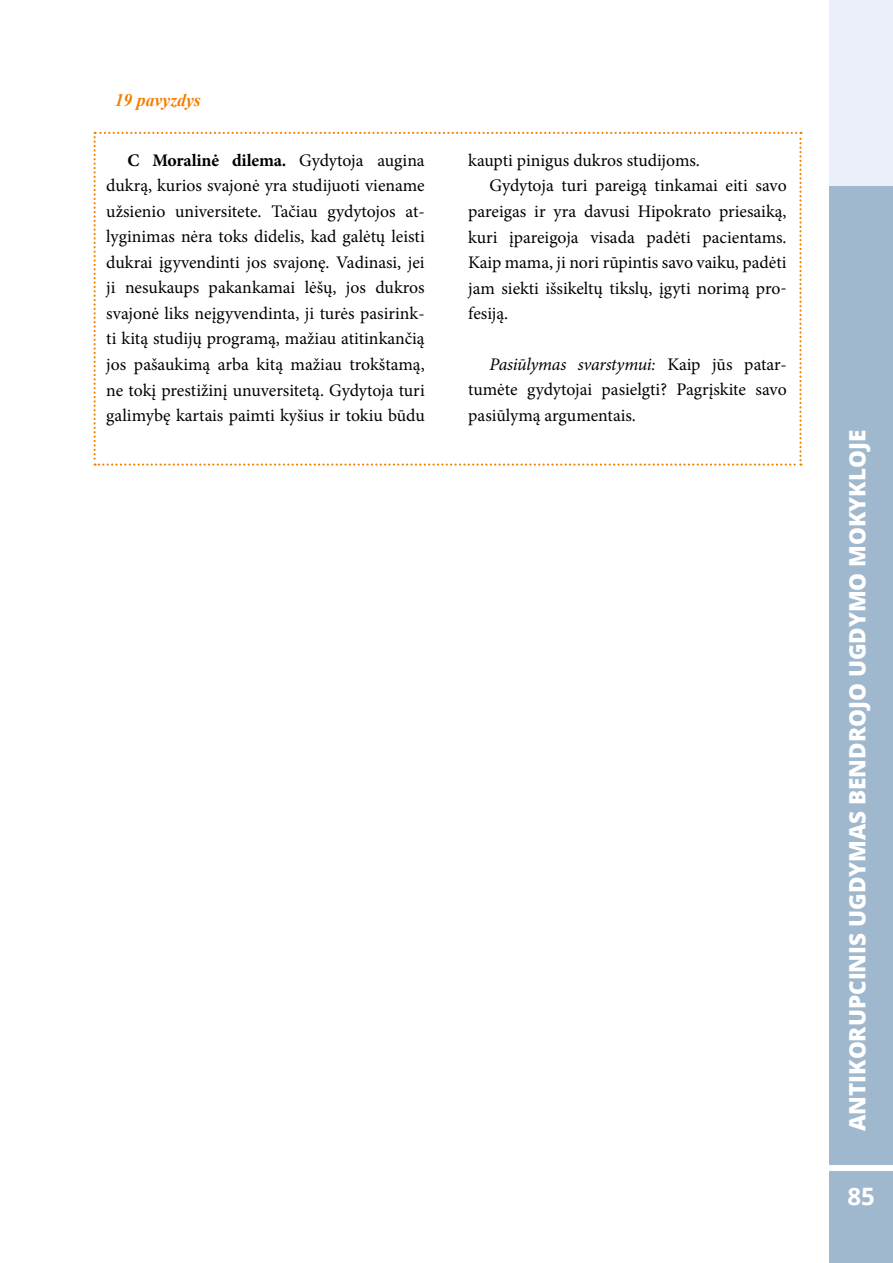
<style>
.page{position:relative;width:893px;height:1263px;background:#fff}
.page>*{position:absolute;margin:0;border:0;box-sizing:border-box;transform-origin:0 0}
.t1{font:700 24px "Open Sans";color:#fff}
.t2{font:800 22.5px "Open Sans";color:#fff}
.t3{font:17.7px/25.5px "Minion Pro";color:#000;text-align:justify}
.t4{font:italic 700 17.7px "Times New Roman";color:#f47d00}
.s1{font-weight:700}
.s2{font-style:italic}
</style>
<div class="page">
<div style="left:829px;top:0;width:64px;height:1263px;background:#a0b8cd"></div>
<div style="left:810px;top:1165px;width:83px;height:6px;background:#fff"></div>
<div style="left:829px;top:0;width:64px;height:185px;background:#ebeffa"></div>
<svg style="left:94px;top:132px;width:707px;height:334px"></svg>
<p class="t4" style="left:115px;top:87px;width:88px">19 pavyzdys</p>
<p class="t3" style="left:106px;top:148px;width:320px;text-indent:21px"><span class="s1">C Moralinė dilema.</span> Gydytoja augina dukrą, kurios svajonė yra studijuoti viename užsienio universitete. Tačiau gydytojos at&shy;lyginimas nėra toks didelis, kad galėtų leisti dukrai įgyvendinti jos svajonę. Vadinasi, jei ji nesukaups pakankamai lėšų, jos dukros svajonė liks neįgyvendinta, ji turės pasirink&shy;ti kitą studijų programą, mažiau atitinkančią jos pašaukimą arba kitą mažiau trokštamą, ne tokį prestižinį unuversitetą. Gydytoja turi galimybę kartais paimti kyšius ir tokiu būdu</p>
<p class="t3" style="left:468px;top:148px;width:233px">kaupti pinigus dukros studijoms.</p>
<p class="t3" style="left:489px;top:173px;width:299px">Gydytoja turi pareigą tinkamai eiti savo</p>
<p class="t3" style="left:468px;top:199px;width:320px">pareigas ir yra davusi Hipokrato priesaiką,</p>
<p class="t3" style="left:468px;top:224px;width:320px">kuri įpareigoja visada padėti pacientams.</p>
<p class="t3" style="left:468px;top:250px;width:320px">Kaip mama, ji nori rūpintis savo vaiku, padėti</p>
<p class="t3" style="left:468px;top:275px;width:320px">jam siekti išsikeltų tikslų, įgyti norimą pro-</p>
<p class="t3" style="left:468px;top:301px;width:42px">fesiją.</p>
<p class="t3" style="left:468px;top:352px;width:320px;text-indent:21px"><span class="s2">Pasiūlymas svarstymui:</span> Kaip jūs patar&shy;tumėte gydytojai pasielgti? Pagrįskite savo pasiūlymą argumentais.</p>
<p class="t2" style="left:840px;top:1131px;width:703px;rotate:-90deg">ANTIKORUPCINIS UGDYMAS BENDROJO UGDYMO MOKYKLOJE</p>
<h1 class="t1" style="left:847px;top:1179px;width:29px">85</h1>
</div>
